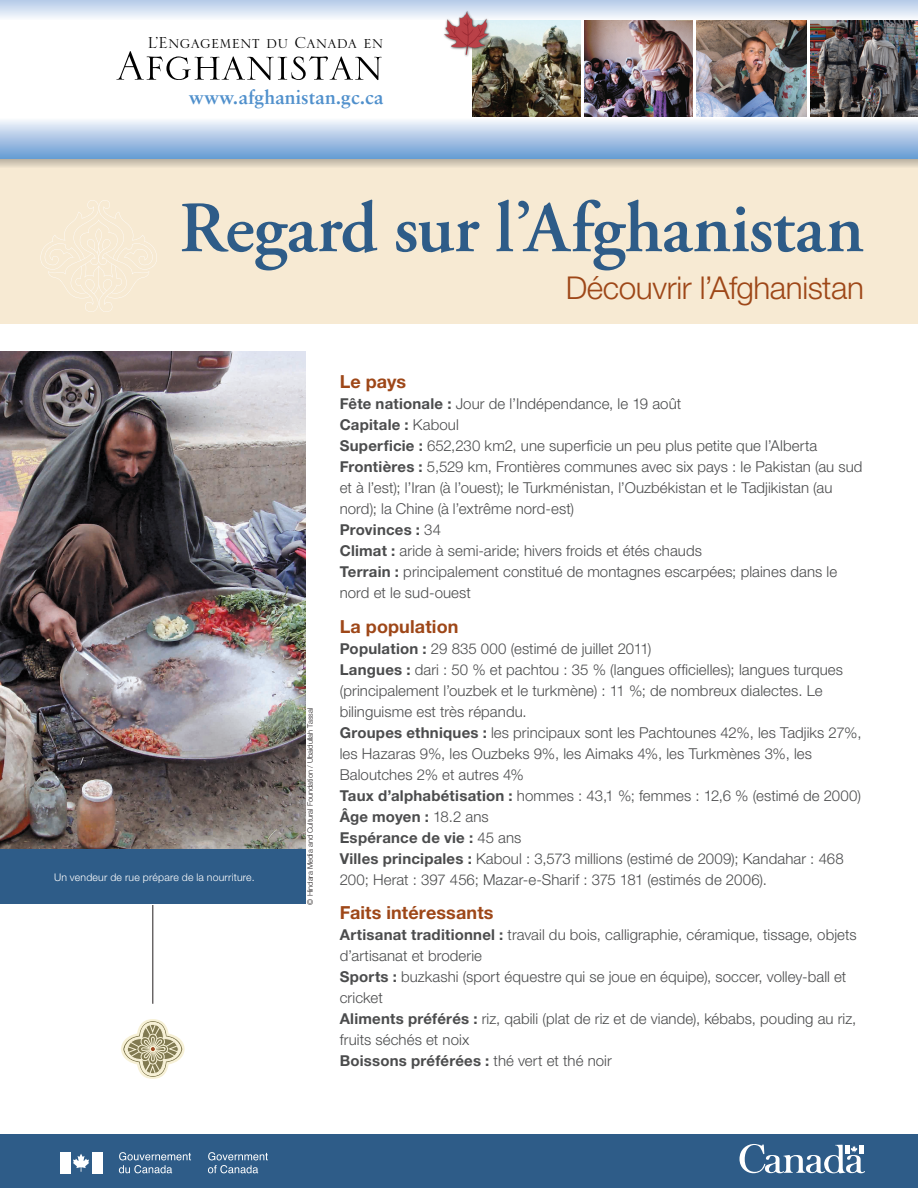
<style>
.page{position:relative;width:918px;height:1188px;background:#fff}
.page>*{position:absolute;margin:0;border:0;box-sizing:border-box;transform-origin:0 0}
.t1{font:600 72px "Adobe Garamond Pro";letter-spacing:-.005em;color:#2e5c88}
.t2{font:54px "Serlio LT Std";color:#000}
.t3{font:300 31.5px "Helvetica Neue LT Std";letter-spacing:-.01em;color:#9e4718}
.t4{font:21px "Serlio LT Std";color:#000}
.t5{font:700 19.5px "Sabon LT Std";color:#5090cc}
.t6{font:700 18px "Helvetica Neue LT Std";letter-spacing:.005em;color:#9e4718}
.t7{font:300 15px/21px "Helvetica Neue LT Std";letter-spacing:.005em;color:#4b4c4d}
.t8{font:300 10.5px "Helvetica Neue LT Std";letter-spacing:.02em;color:#fff}
.t9{font:300 7.5px "Helvetica Neue LT Std";color:#231f20}
.s1{font-weight:700}
</style>
<div class="page">
<div style="left:0;top:158px;width:918px;height:166px;background:#f7ead3"></div>
<img style="left:472px;top:20px;width:109px;height:97px">
<img style="left:585px;top:20px;width:108px;height:97px">
<img style="left:697px;top:20px;width:109px;height:97px">
<img style="left:810px;top:20px;width:108px;height:97px">
<svg style="left:40px;top:200px;width:117px;height:112px"></svg>
<svg style="left:121px;top:1019px;width:64px;height:60px"></svg>
<hr style="left:152px;top:842px;width:1px;height:162px;background:#231f20">
<svg style="left:0;top:0;width:918px;height:18px;background:#d2dff1"></svg>
<svg style="left:0;top:158px;width:918px;height:9px;background:#c5c2b8"></svg>
<div style="left:0;top:118px;width:918px;height:40px;background:linear-gradient(to bottom,#f8f7fc,#6b9dd4)"></div>
<div style="left:0;top:1134px;width:918px;height:54px;background:#2e5c88"></div>
<img style="left:440px;top:10px;width:53px;height:48px">
<img style="left:0;top:351px;width:306px;height:499px">
<div style="left:0;top:850px;width:306px;height:54px;background:#2e5c88"></div>
<div style="left:60px;top:1152px;width:10px;height:21px;background:#fff"></div>
<svg style="left:73px;top:1154px;width:16px;height:18px"></svg>
<div style="left:92px;top:1152px;width:10px;height:21px;background:#fff"></div>
<svg style="left:208px;top:1152px;width:60px;height:21px"></svg>
<svg style="left:119px;top:1152px;width:72px;height:21px"></svg>
<svg style="left:740px;top:1144px;width:125px;height:29px"></svg>
<h1 class="t4" style="left:147px;top:33px;width:238px">L’Engagement du Canada en</h1>
<h1 class="t2" style="left:117px;top:39px;width:269px">Afghanistan</h1>
<p class="t5" style="left:189px;top:85px;width:196px">www.afghanistan.gc.ca</p>
<h2 class="t1" style="left:179px;top:187px;width:686px">Regard sur l’Afghanistan</h2>
<h2 class="t3" style="left:566px;top:269px;width:300px">Découvrir l’Afghanistan</h2>
<p class="t8" style="left:54px;top:871px;width:202px">Un vendeur de rue prépare de la nourriture.</p>
<p class="t9" style="left:306px;top:904px;width:198px;rotate:-90deg">© Hindara Media and Cultural Foundation / Ubaidullah Tassal</p>
<h3 class="t6" style="left:340px;top:371px;width:68px">Le pays</h3>
<p class="t7" style="left:340px;top:393px;width:524px"><span class="s1">Fête nationale :</span> Jour de l’Indépendance, le 19 août<br><span class="s1">Capitale :</span> Kaboul<br><span class="s1">Superficie :</span> 652,230 km2, une superficie un peu plus petite que l’Alberta <span class="s1">Frontières :</span> 5,529 km, Frontières communes avec six pays : le Pakistan (au sud et à l’est); l’Iran (à l’ouest); le Turkménistan, l’Ouzbékistan et le Tadjikistan (au nord); la Chine (à l’extrême nord-est)<br><span class="s1">Provinces :</span> 34<br><span class="s1">Climat :</span> aride à semi-aride; hivers froids et étés chauds<br><span class="s1">Terrain :</span> principalement constitué de montagnes escarpées; plaines dans le nord et le sud-ouest</p>
<h3 class="t6" style="left:340px;top:615px;width:120px">La population</h3>
<p class="t7" style="left:340px;top:638px;width:523px"><span class="s1">Population :</span> 29 835 000 (estimé de juillet 2011)<br><span class="s1">Langues :</span> dari : 50 % et pachtou : 35 % (langues officielles); langues turques (principalement l’ouzbek et le turkmène) : 11 %; de nombreux dialectes. Le bilinguisme est très répandu.<br><span class="s1">Groupes ethniques :</span> les principaux sont les Pachtounes 42%, les Tadjiks 27%, les Hazaras 9%, les Ouzbeks 9%, les Aimaks 4%, les Turkmènes 3%, les Baloutches 2% et autres 4%<br><span class="s1">Taux d’alphabétisation :</span> hommes : 43,1 %; femmes : 12,6 % (estimé de 2000)<br><span class="s1">Âge moyen :</span> 18.2 ans<br><span class="s1">Espérance de vie :</span> 45 ans<br><span class="s1">Villes principales :</span> Kaboul : 3,573 millions (estimé de 2009); Kandahar : 468<br>200; Herat : 397 456; Mazar-e-Sharif : 375 181 (estimés de 2006).</p>
<h3 class="t6" style="left:340px;top:902px;width:155px">Faits intéressants</h3>
<p class="t7" style="left:340px;top:924px;width:518px"><span class="s1">Artisanat traditionnel :</span> travail du bois, calligraphie, céramique, tissage, objets d’artisanat et broderie<br><span class="s1">Sports :</span> buzkashi (sport équestre qui se joue en équipe), soccer, volley-ball et cricket<br><span class="s1">Aliments préférés :</span> riz, qabili (plat de riz et de viande), kébabs, pouding au riz, fruits séchés et noix<br><span class="s1">Boissons préférées :</span> thé vert et thé noir</p>
</div>
